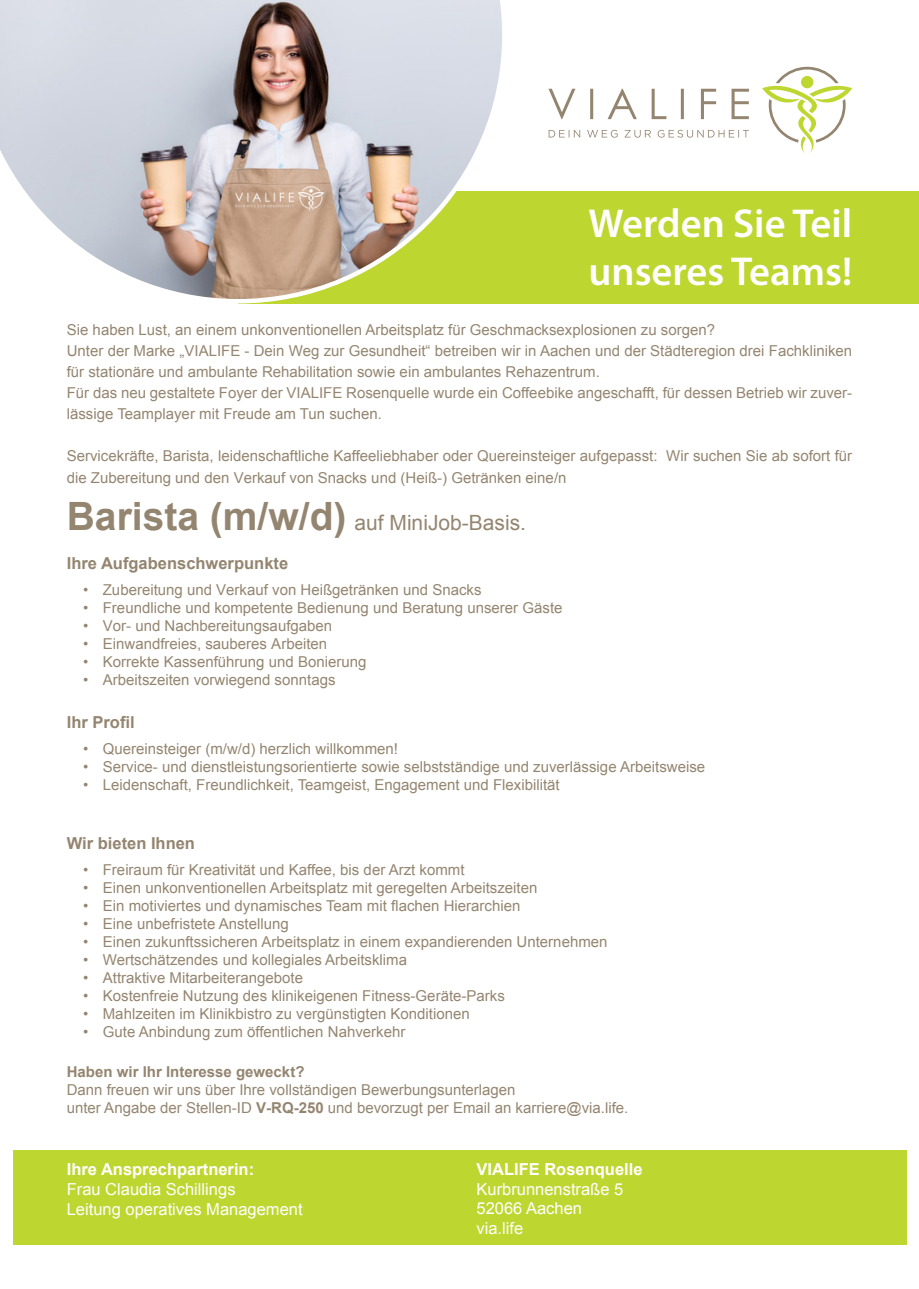
<style>
.page{position:relative;width:919px;height:1289px;background:#fff}
.page>*{position:absolute;margin:0;border:0;box-sizing:border-box;transform-origin:0 0}
.t1{font:600 40.5px "Myriad Pro";color:#fff}
.t2{font:21px "Arial";color:#948570}
.t3{font:16.5px/19.8px "Arial";color:#fff}
.t4{font:700 16.5px "Arial";color:#948570}
.t5{font:700 16.5px "Arial";color:#fff}
.t6{font:15px/21px "Arial";color:#948570}
.s1{font-weight:700;font-size:39px}
.s2{font-weight:700}
</style>
<div class="page">
<div style="left:238px;top:191px;width:680px;height:112px;background:#bed630"></div>
<svg style="left:762px;top:67px;width:90px;height:86px"></svg>
<svg style="left:548px;top:89px;width:200px;height:30px"></svg>
<svg style="left:548px;top:130px;width:200px;height:8px"></svg>
<svg style="left:0;top:0;width:502px;height:303px"></svg>
<div style="left:13px;top:1149px;width:893px;height:95px;background:#bed630"></div>
<p class="t1" style="left:588px;top:197px;width:265px">Werden Sie Teil</p>
<p class="t1" style="left:588px;top:246px;width:265px">unseres Teams!</p>
<p class="t6" style="left:67px;top:320px;width:787px">Sie haben Lust, an einem unkonventionellen Arbeitsplatz für Geschmacksexplosionen zu sorgen?<br>Unter der Marke „VIALIFE - Dein Weg zur Gesundheit“ betreiben wir in Aachen und der Städteregion drei Fachkliniken für stationäre und ambulante Rehabilitation sowie ein ambulantes Rehazentrum.<br>Für das neu gestaltete Foyer der VIALIFE Rosenquelle wurde ein Coffeebike angeschafft, für dessen Betrieb wir zuver&shy;lässige Teamplayer mit Freude am Tun suchen.</p>
<p class="t6" style="left:67px;top:445px;width:787px;line-height:21.6px">Servicekräfte, Barista, leidenschaftliche Kaffeeliebhaber oder Quereinsteiger aufgepasst: Wir suchen Sie ab sofort für die Zubereitung und den Verkauf von Snacks und (Heiß-) Getränken eine/n</p>
<p class="t2" style="left:67px;top:508px;width:461px"><span class="s1">Barista (m/w/d)</span> auf MiniJob-Basis.</p>
<p class="t4" style="left:67px;top:552px;width:223px">Ihre Aufgabenschwerpunkte</p>
<p class="t6" style="left:83px;top:579px;width:400px">• Zubereitung und Verkauf von Heißgetränken und Snacks</p>
<p class="t6" style="left:83px;top:597px;width:480px">• Freundliche und kompetente Bedienung und Beratung unserer Gäste</p>
<p class="t6" style="left:83px;top:615px;width:250px">• Vor- und Nachbereitungsaufgaben</p>
<p class="t6" style="left:83px;top:633px;width:245px">• Einwandfreies, sauberes Arbeiten</p>
<p class="t6" style="left:83px;top:651px;width:284px">• Korrekte Kassenführung und Bonierung</p>
<p class="t6" style="left:83px;top:669px;width:254px">• Arbeitszeiten vorwiegend sonntags</p>
<p class="t4" style="left:67px;top:711px;width:69px">Ihr Profil</p>
<p class="t6" style="left:83px;top:738px;width:316px">• Quereinsteiger (m/w/d) herzlich willkommen!</p>
<p class="t6" style="left:83px;top:756px;width:623px">• Service- und dienstleistungsorientierte sowie selbstständige und zuverlässige Arbeitsweise</p>
<p class="t6" style="left:83px;top:774px;width:478px">• Leidenschaft, Freundlichkeit, Teamgeist, Engagement und Flexibilität</p>
<p class="t4" style="left:67px;top:832px;width:130px">Wir bieten Ihnen</p>
<p class="t6" style="left:83px;top:859px;width:383px">• Freiraum für Kreativität und Kaffee, bis der Arzt kommt</p>
<p class="t6" style="left:83px;top:877px;width:455px">• Einen unkonventionellen Arbeitsplatz mit geregelten Arbeitszeiten</p>
<p class="t6" style="left:83px;top:895px;width:438px">• Ein motiviertes und dynamisches Team mit flachen Hierarchien</p>
<p class="t6" style="left:83px;top:913px;width:207px">• Eine unbefristete Anstellung</p>
<p class="t6" style="left:83px;top:931px;width:525px">• Einen zukunftssicheren Arbeitsplatz in einem expandierenden Unternehmen</p>
<p class="t6" style="left:83px;top:949px;width:325px">• Wertschätzendes und kollegiales Arbeitsklima</p>
<p class="t6" style="left:83px;top:967px;width:221px">• Attraktive Mitarbeiterangebote</p>
<p class="t6" style="left:83px;top:985px;width:423px">• Kostenfreie Nutzung des klinikeigenen Fitness-Geräte-Parks</p>
<p class="t6" style="left:83px;top:1003px;width:388px">• Mahlzeiten im Klinikbistro zu vergünstigten Konditionen</p>
<p class="t6" style="left:83px;top:1021px;width:323px">• Gute Anbindung zum öffentlichen Nahverkehr</p>
<p class="t6" style="left:67px;top:1062px;width:563px;line-height:18px"><span class="s2">Haben wir Ihr Interesse geweckt?<br></span>Dann freuen wir uns über Ihre vollständigen Bewerbungsunterlagen<br>unter Angabe der Stellen-ID <span class="s2">V-RQ-250</span> und bevorzugt per Email an karriere@via.life.</p>
<p class="t3" style="left:67px;top:1159px;width:237px"><span class="s2">Ihre Ansprechpartnerin:<br></span>Frau Claudia Schillings<br>Leitung operatives Management</p>
<p class="t5" style="left:476px;top:1158px;width:167px">VIALIFE Rosenquelle</p>
<p class="t3" style="left:476px;top:1179px;width:148px">Kurbrunnenstraße 5</p>
<p class="t3" style="left:476px;top:1198px;width:107px">52066 Aachen</p>
<p class="t3" style="left:476px;top:1218px;width:48px">via.life</p>
</div>
